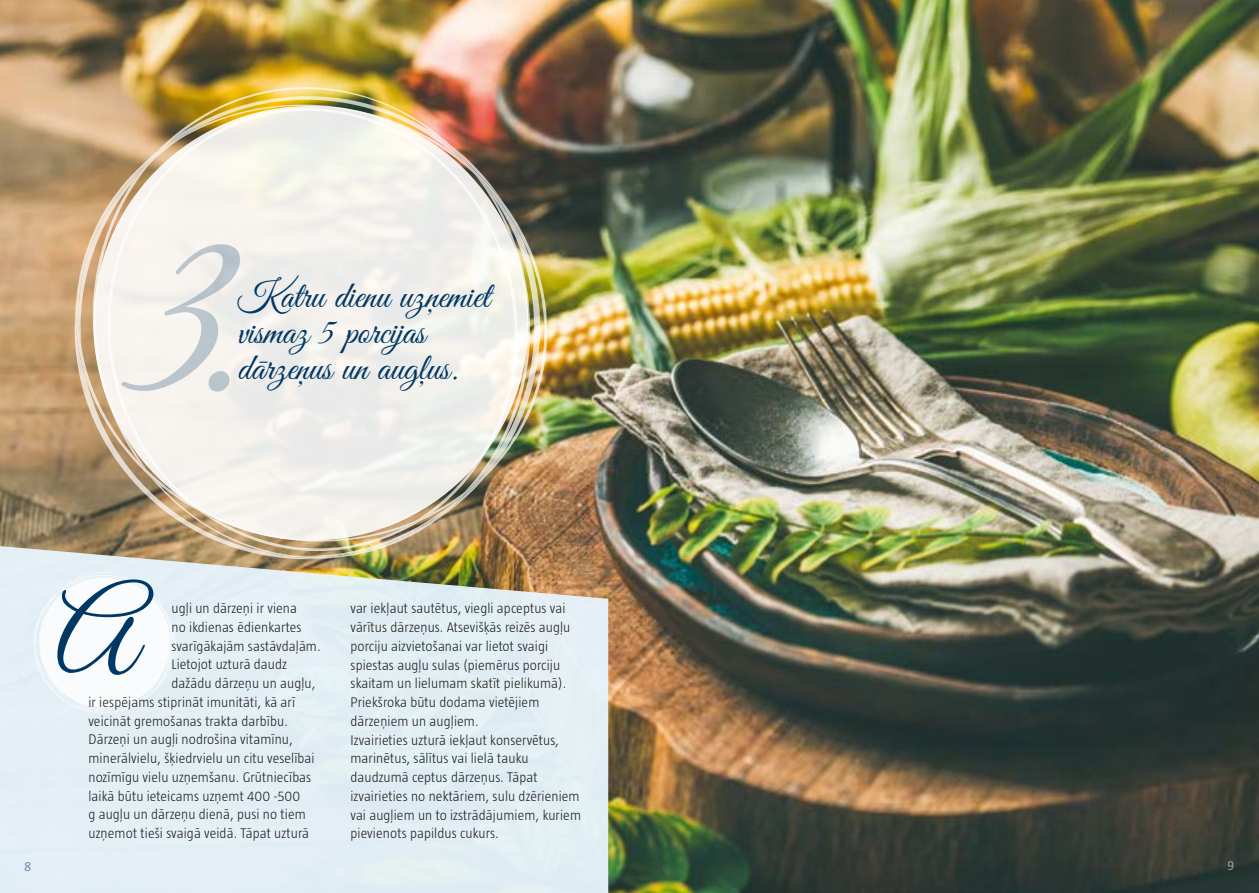
<style>
.page{position:relative;width:1259px;height:893px;background:#fff}
.page>*{position:absolute;margin:0;border:0;box-sizing:border-box;transform-origin:0 0}
.t1{font:249px "Great Vibes";color:#003865}
.t2{font:114px "Great Vibes";color:#003865}
.t3{font:37.5px/36px "Great Vibes";color:#003865}
.t4{font:300 14.25px/18.8px "Taz";letter-spacing:.01em;color:#181716}
.t5{font:13.5px "Taz";color:#003865}
.t6{font:13.5px "Taz";color:#fff}
</style>
<div class="page">
<img style="left:0;top:0;width:1259px;height:893px">
<img style="left:86px;top:87px;width:449px;height:457px">
<img style="left:75px;top:105px;width:477px;height:437px">
<div style="left:93px;top:106px;width:435px;height:435px;background:#f4f2ec;border-radius:50%"></div>
<svg style="left:0;top:544px;width:608px;height:349px;background:#dde5e5"></svg>
<svg style="left:33px;top:572px;width:144px;height:141px;background:#e6f0f6"></svg>
<div style="left:40px;top:578px;width:130px;height:129px;background:#fff;border-radius:50%"></div>
<h1 class="t1" style="left:119px;top:176px;width:118px">3.</h1>
<h3 class="t3" style="left:238px;top:280px;width:253px">Katru dienu uzņemiet vismaz 5 porcijas dārzeņus un augļus.</h3>
<h2 class="t2" style="left:55px;top:570px;width:83px">A</h2>
<p class="t4" style="left:171px;top:599px;width:127px">ugļi un dārzeņi ir viena</p>
<p class="t4" style="left:171px;top:618px;width:131px">no ikdienas ēdienkartes</p>
<p class="t4" style="left:171px;top:636px;width:151px">svarīgākajām sastāvdaļām.</p>
<p class="t4" style="left:171px;top:655px;width:117px">Lietojot uzturā daudz</p>
<p class="t4" style="left:171px;top:674px;width:146px">dažādu dārzeņu un augļu,</p>
<p class="t4" style="left:88px;top:693px;width:208px">ir iespējams stiprināt imunitāti, kā arī</p>
<p class="t4" style="left:88px;top:711px;width:201px">veicināt gremošanas trakta darbību.</p>
<p class="t4" style="left:88px;top:730px;width:206px">Dārzeņi un augļi nodrošina vitamīnu,</p>
<p class="t4" style="left:88px;top:749px;width:228px">minerālvielu, šķiedrvielu un citu veselībai</p>
<p class="t4" style="left:88px;top:768px;width:224px">nozīmīgu vielu uzņemšanu. Grūtniecības</p>
<p class="t4" style="left:88px;top:786px;width:213px">laikā būtu ieteicams uzņemt 400 -500</p>
<p class="t4" style="left:88px;top:805px;width:219px">g augļu un dārzeņu dienā, pusi no tiem</p>
<p class="t4" style="left:88px;top:824px;width:222px">uzņemot tieši svaigā veidā. Tāpat uzturā</p>
<p class="t4" style="left:350px;top:599px;width:232px">var iekļaut sautētus, viegli apceptus vai vārītus dārzeņus. Atsevišķās reizēs augļu porciju aizvietošanai var lietot svaigi spiestas augļu sulas (piemērus porciju skaitam un lielumam skatīt pielikumā).<br>Priekšroka būtu dodama vietējiem dārzeņiem un augļiem.<br>Izvairieties uzturā iekļaut konservētus, marinētus, sālītus vai lielā tauku daudzumā ceptus dārzeņus. Tāpat izvairieties no nektāriem, sulu dzērieniem vai augļiem un to izstrādājumiem, kuriem pievienots papildus cukurs.</p>
<p class="t5" style="left:24px;top:859px;width:9px">8</p>
<p class="t6" style="left:1227px;top:858px;width:9px">9</p>
</div>
